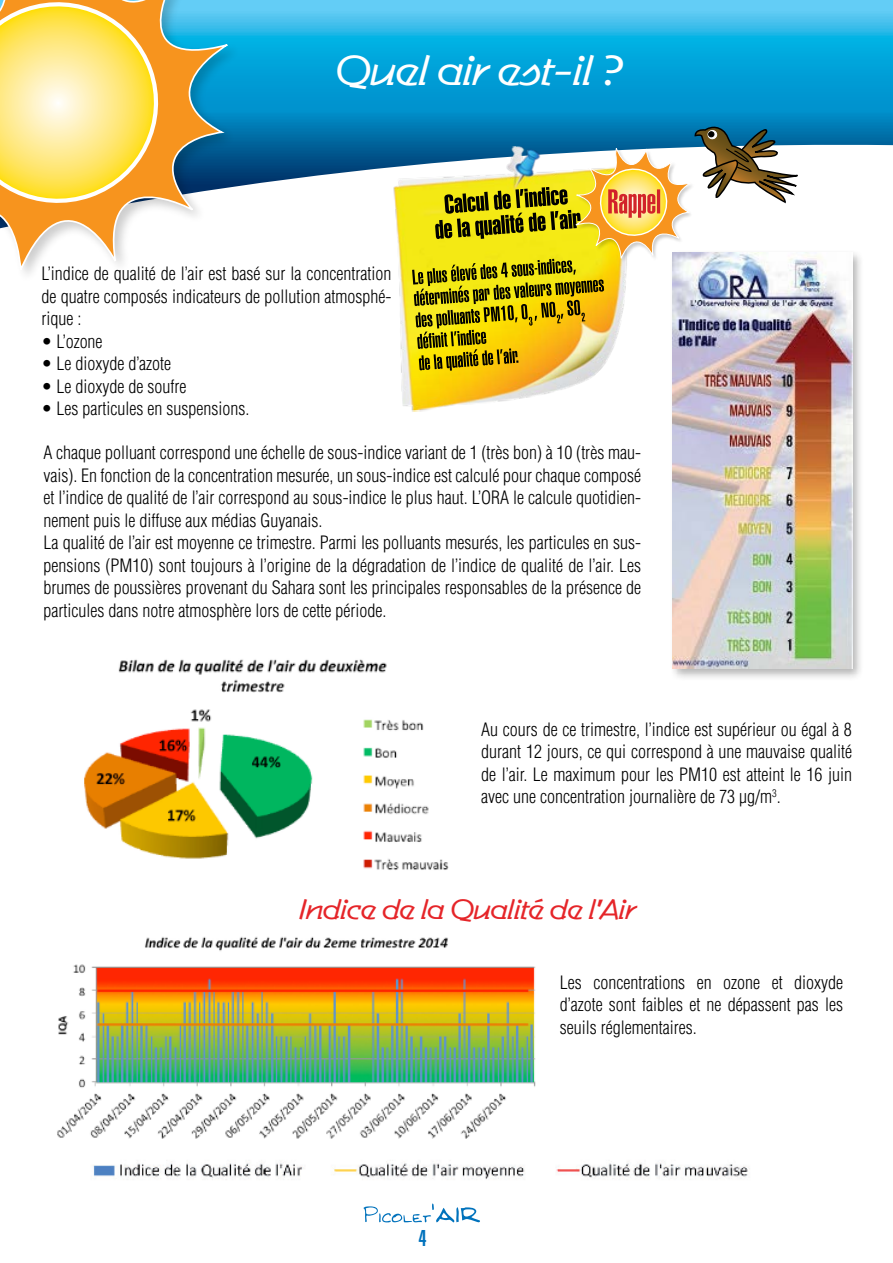
<style>
.page{position:relative;width:893px;height:1263px;background:#fff}
.page>*{position:absolute;margin:0;border:0;box-sizing:border-box;transform-origin:0 0}
.t1{font:45px "Apanage";color:#fff}
.t2{font:30px "Apanage";color:#e52529}
.t3{font:900 extra-condensed 22.5px "Helvetica";color:#0072bc}
.t4{font:300 condensed 18px/22.5px "Helvetica";color:#000;text-align:justify}
</style>
<div class="page">
<img style="left:57px;top:937px;width:479px;height:202px">
<svg style="left:363px;top:1203px;width:117px;height:19px"></svg>
<svg style="left:248px;top:0;width:645px;height:185px;background:#1fa5d7"></svg>
<img style="left:229px;top:0;width:19px;height:188px">
<svg style="left:0;top:0;width:229px;height:274px"></svg>
<svg style="left:0;top:0;width:168px;height:219px;background:#fbd56c"></svg>
<div style="left:669px;top:248px;width:195px;height:432px;background:#000;opacity:.3"></div>
<img style="left:673px;top:252px;width:179px;height:416px">
<img style="left:389px;top:141px;width:210px;height:271px">
<img style="left:412px;top:127px;width:386px;height:244px">
<img style="left:93px;top:1161px;width:657px;height:19px">
<img style="left:84px;top:659px;width:365px;height:211px">
<h1 class="t1" style="left:336px;top:44px;width:287px">Quel air est-il ?</h1>
<p class="t4" style="left:42px;top:262px;width:352px">L’indice de qualité de l’air est basé sur la concentration de quatre composés indicateurs de pollution atmosphé&shy;rique :</p>
<p class="t4" style="left:42px;top:330px;width:63px">• L’ozone</p>
<p class="t4" style="left:42px;top:352px;width:131px">• Le dioxyde d’azote</p>
<p class="t4" style="left:42px;top:375px;width:146px">• Le dioxyde de soufre</p>
<p class="t4" style="left:42px;top:397px;width:209px">• Les particules en suspensions.</p>
<p class="t4" style="left:44px;top:441px;width:599px;text-align:left">A chaque polluant correspond une échelle de sous-indice variant de 1 (très bon) à 10 (très mau&shy;vais). En fonction de la concentration mesurée, un sous-indice est calculé pour chaque composé et l’indice de qualité de l’air correspond au sous-indice le plus haut. L’ORA le calcule quotidien&shy;nement puis le diffuse aux médias Guyanais.<br>La qualité de l’air est moyenne ce trimestre. Parmi les polluants mesurés, les particules en sus&shy;pensions (PM10) sont toujours à l’origine de la dégradation de l’indice de qualité de l’air. Les brumes de poussières provenant du Sahara sont les principales responsables de la présence de particules dans notre atmosphère lors de cette période.</p>
<p class="t4" style="left:481px;top:718px;width:372px">Au cours de ce trimestre, l’indice est supérieur ou égal à 8 durant 12 jours, ce qui correspond à une mauvaise qualité de l’air. Le maximum pour les PM10 est atteint le 16 juin avec une concentration journalière de 73 µg/m<sup>3</sup>.</p>
<h2 class="t2" style="left:299px;top:891px;width:339px">Indice de la Qualité de l’Air</h2>
<p class="t3" style="left:419px;top:1225px;width:9px">4</p>
<p class="t4" style="left:560px;top:971px;width:285px">Les concentrations en ozone et dioxyde d’azote sont faibles et ne dépassent pas les seuils réglementaires.</p>
</div>
